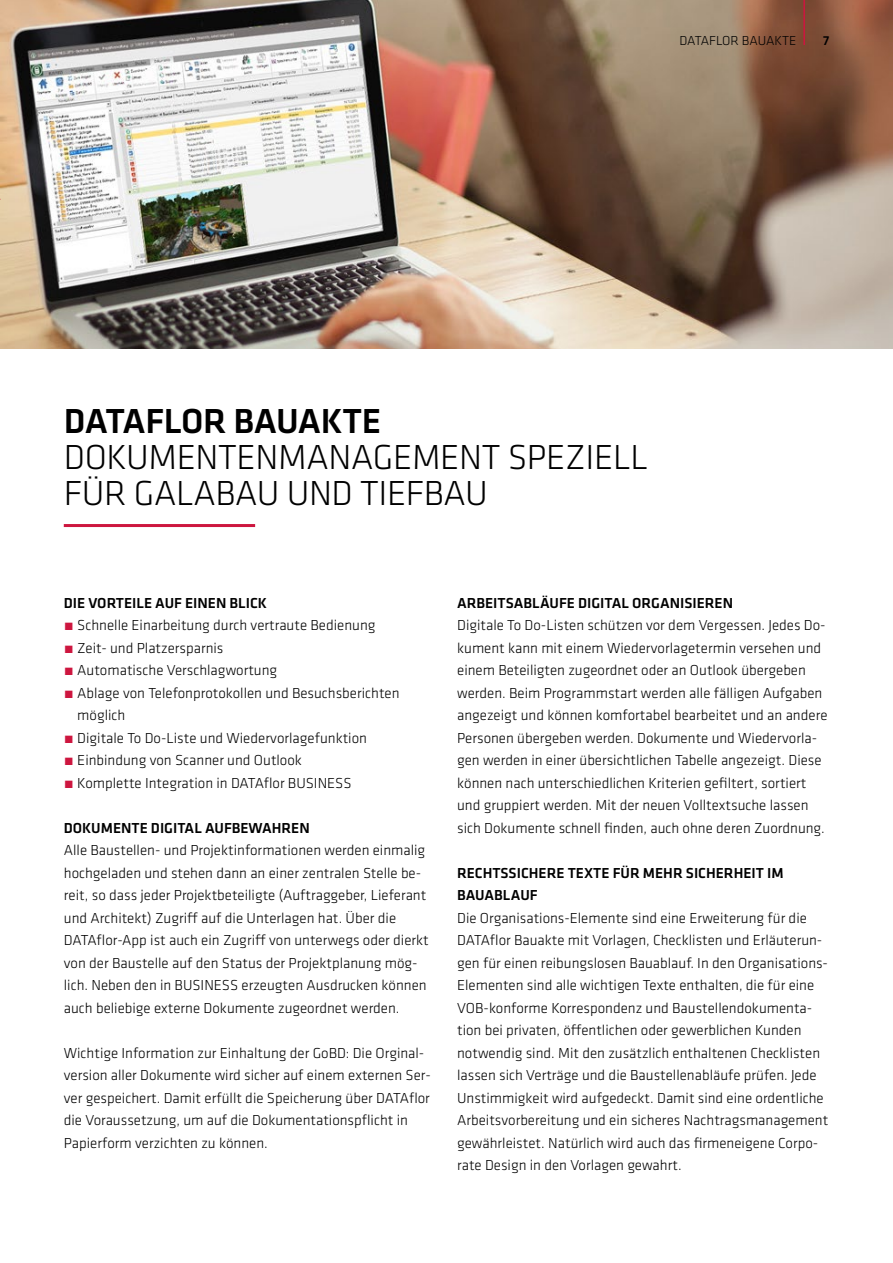
<style>
.page{position:relative;width:893px;height:1263px;background:#fff}
.page>*{position:absolute;margin:0;border:0;box-sizing:border-box;transform-origin:0 0}
.t1{font:300 36px/36px "GC Klavika Fein";letter-spacing:-.01em;color:#000}
.t2{font:500 36px "GC Klavika";letter-spacing:-.01em;color:#000}
.t3{font:300 15px/22.5px "GC Klavika Fein";color:#000}
.t4{font:500 15px/22.5px "GC Klavika";color:#000}
.t5{font:300 13.5px "GC Klavika Fein";letter-spacing:-.005em;color:#000}
.t6{font:500 13.5px "GC Klavika";color:#000}
.s1{color:#cd163f}
</style>
<div class="page">
<img style="left:0;top:0;width:893px;height:349px">
<hr style="left:803px;top:0;width:2px;height:45px;background:#cd163f">
<hr style="left:64px;top:524px;width:191px;height:3px;background:#cd163f">
<img style="left:0;top:166px;width:1px;height:362px">
<svg style="left:0;top:195px;width:3px;height:108px"></svg>
<p class="t5" style="left:679px;top:32px;width:118px">DATAFLOR BAUAKTE</p>
<p class="t6" style="left:823px;top:31px;width:8px">7</p>
<h1 class="t2" style="left:64px;top:397px;width:319px">DATAFLOR BAUAKTE</h1>
<h1 class="t1" style="left:64px;top:439px;width:586px">DOKUMENTENMANAGEMENT SPEZIELL<br>FÜR GALABAU UND TIEFBAU</h1>
<p class="t4" style="left:64px;top:591px;width:205px">DIE VORTEILE AUF EINEN BLICK</p>
<p class="t3" style="left:64px;top:614px;width:313px"><span class="s1">•</span> Schnelle Einarbeitung durch vertraute Bedienung</p>
<p class="t3" style="left:64px;top:636px;width:161px"><span class="s1">•</span> Zeit- und Platzersparnis</p>
<p class="t3" style="left:64px;top:659px;width:215px"><span class="s1">•</span> Automatische Verschlagwortung</p>
<p class="t3" style="left:77px;top:681px;width:324px;text-indent:-13px"><span class="s1">•</span> Ablage von Telefonprotokollen und Besuchsberichten möglich</p>
<p class="t3" style="left:64px;top:726px;width:305px"><span class="s1">•</span> Digitale To Do-Liste und Wiedervorlagefunktion</p>
<p class="t3" style="left:64px;top:749px;width:240px"><span class="s1">•</span> Einbindung von Scanner und Outlook</p>
<p class="t3" style="left:64px;top:771px;width:289px"><span class="s1">•</span> Komplette Integration in DATAflor BUSINESS</p>
<p class="t4" style="left:64px;top:816px;width:247px">DOKUMENTE DIGITAL AUFBEWAHREN</p>
<p class="t3" style="left:64px;top:839px;width:367px">Alle Baustellen- und Projektinformationen werden einmalig hochgeladen und stehen dann an einer zentralen Stelle be&shy;reit, so dass jeder Projektbeteiligte (Auftraggeber, Lieferant und Architekt) Zugriff auf die Unterlagen hat. Über die DATAflor-App ist auch ein Zugriff von unterwegs oder dierkt von der Baustelle auf den Status der Projektplanung mög&shy;lich. Neben den in BUSINESS erzeugten Ausdrucken können auch beliebige externe Dokumente zugeordnet werden.</p>
<p class="t3" style="left:64px;top:1041px;width:368px">Wichtige Information zur Einhaltung der GoBD: Die Orginal&shy;version aller Dokumente wird sicher auf einem externen Ser&shy;ver gespeichert. Damit erfüllt die Speicherung über DATAflor die Voraussetzung, um auf die Dokumentationspflicht in Papierform verzichten zu können.</p>
<p class="t4" style="left:457px;top:591px;width:277px">ARBEITSABLÄUFE DIGITAL ORGANISIEREN</p>
<p class="t3" style="left:457px;top:614px;width:372px">Digitale To Do-Listen schützen vor dem Vergessen. Jedes Do&shy;kument kann mit einem Wiedervorlagetermin versehen und einem Beteiligten zugeordnet oder an Outlook übergeben werden. Beim Programmstart werden alle fälligen Aufgaben angezeigt und können komfortabel bearbeitet und an andere Personen übergeben werden. Dokumente und Wiedervorla&shy;gen werden in einer übersichtlichen Tabelle angezeigt. Diese können nach unterschiedlichen Kriterien gefiltert, sortiert und gruppiert werden. Mit der neuen Volltextsuche lassen sich Dokumente schnell finden, auch ohne deren Zuordnung.</p>
<p class="t4" style="left:457px;top:861px;width:328px">RECHTSSICHERE TEXTE FÜR MEHR SICHERHEIT IM<br>BAUABLAUF</p>
<p class="t3" style="left:457px;top:906px;width:373px">Die Organisations-Elemente sind eine Erweiterung für die DATAflor Bauakte mit Vorlagen, Checklisten und Erläuterun&shy;gen für einen reibungslosen Bauablauf. In den Organisations-Elementen sind alle wichtigen Texte enthalten, die für eine VOB-konforme Korrespondenz und Baustellendokumenta&shy;tion bei privaten, öffentlichen oder gewerblichen Kunden notwendig sind. Mit den zusätzlich enthaltenen Checklisten lassen sich Verträge und die Baustellenabläufe prüfen. Jede Unstimmigkeit wird aufgedeckt. Damit sind eine ordentliche Arbeitsvorbereitung und ein sicheres Nachtragsmanagement gewährleistet. Natürlich wird auch das firmeneigene Corpo&shy;rate Design in den Vorlagen gewahrt.</p>
</div>
